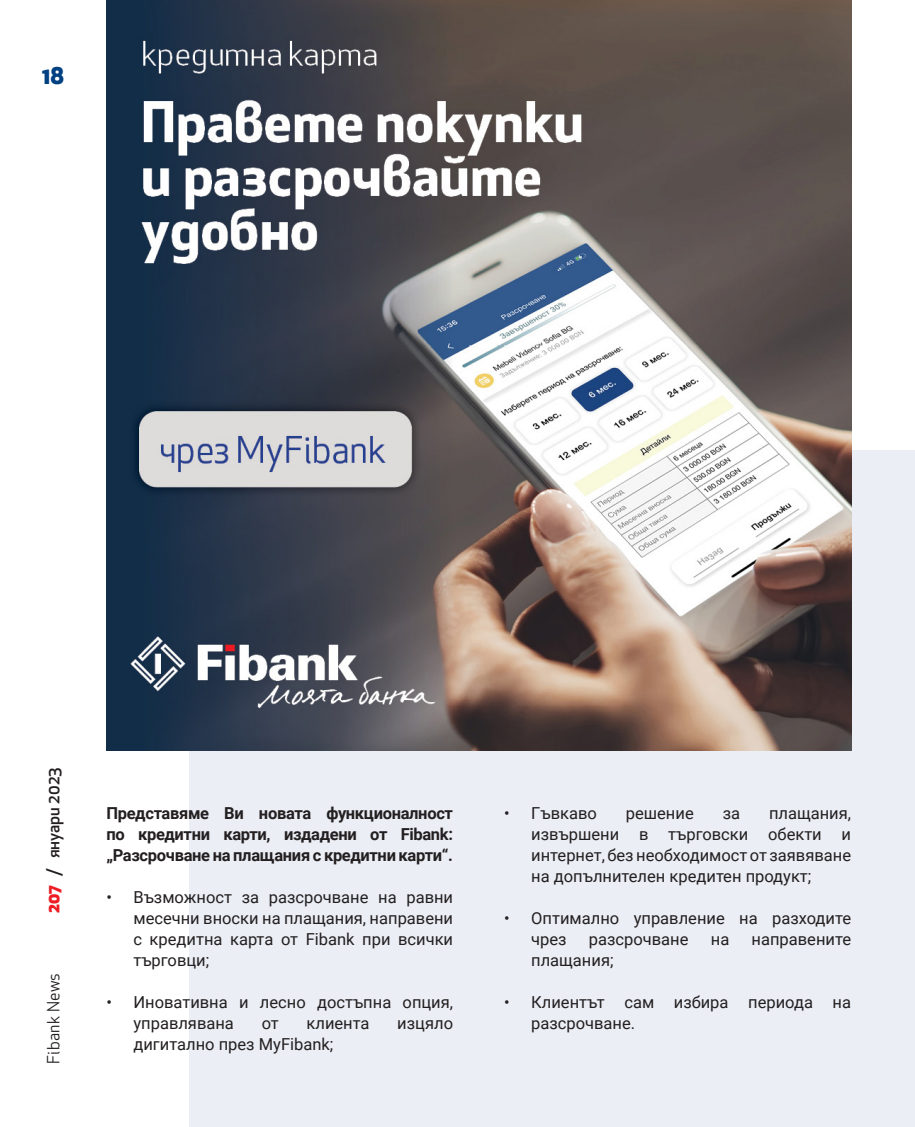
<style>
.page{position:relative;width:915px;height:1127px;background:#fff}
.page>*{position:absolute;margin:0;border:0;box-sizing:border-box;transform-origin:0 0}
.t1{font:800 22.5px "Apex Bg";color:#014081}
.t2{font:16.5px/21px "Roboto";color:#231f20}
.Body{font:700 16.5px/21px "Roboto";letter-spacing:-.02em;color:#231f20;text-align:justify}
.t3{font:500 16.5px "Apex Bg";color:#231f20}
.t4{font:16.5px "Apex Bg";letter-spacing:.02em;color:#231f20}
.s1{font-weight:800;color:#ee1d23}
</style>
<div class="page">
<div style="left:190px;top:451px;width:724px;height:676px;background:#ebeef5"></div>
<img style="left:106px;top:0;width:744px;height:750px">
<h1 class="t1" style="left:42px;top:60px;width:23px">18</h1>
<p class="t3" style="left:42px;top:913px;width:147px;rotate:-90deg"><span class="s1">207</span> / януари 2023</p>
<p class="t4" style="left:43px;top:1064px;width:93px;rotate:-90deg">Fibank News</p>
<p class="Body" style="left:106px;top:802px;width:348px">Представяме Ви новата функционалност по кредитни карти, издадени от Fibank: „Разсрочване на плащания с кредитни карти“.</p>
<p class="t2" style="left:133px;top:886px;width:321px;text-align:justify;text-indent:-27px">• Възможност за разсрочване на равни месечни вноски на плащания, направени с кредитна карта от Fibank при всички търговци;</p>
<p class="t2" style="left:133px;top:991px;width:321px;text-indent:-27px">• Иновативна и лесно достъпна опция, управлявана</p>
<p class="t2" style="left:261px;top:1012px;width:19px">от</p>
<p class="t2" style="left:306px;top:1012px;width:64px">клиента</p>
<p class="t2" style="left:397px;top:1012px;width:57px">изцяло</p>
<p class="t2" style="left:133px;top:1033px;width:201px">дигитално през MyFibank;</p>
<p class="t2" style="left:504px;top:802px;width:94px">• Гъвкаво</p>
<p class="t2" style="left:625px;top:802px;width:69px">решение</p>
<p class="t2" style="left:722px;top:802px;width:19px">за</p>
<p class="t2" style="left:531px;top:802px;width:321px;text-align:justify;text-indent:238px">плащания, извършени в търговски обекти и интернет, без необходимост от заявяване на допълнителен кредитен продукт;</p>
<p class="t2" style="left:531px;top:907px;width:321px;text-indent:-27px">• Оптимално управление на разходите чрез</p>
<p class="t2" style="left:588px;top:928px;width:101px">разсрочване</p>
<p class="t2" style="left:710px;top:928px;width:20px">на</p>
<p class="t2" style="left:751px;top:928px;width:101px">направените</p>
<p class="t2" style="left:531px;top:949px;width:84px">плащания;</p>
<p class="t2" style="left:531px;top:991px;width:321px;text-indent:-27px">• Клиентът сам избира периода на разсрочване.</p>
</div>
